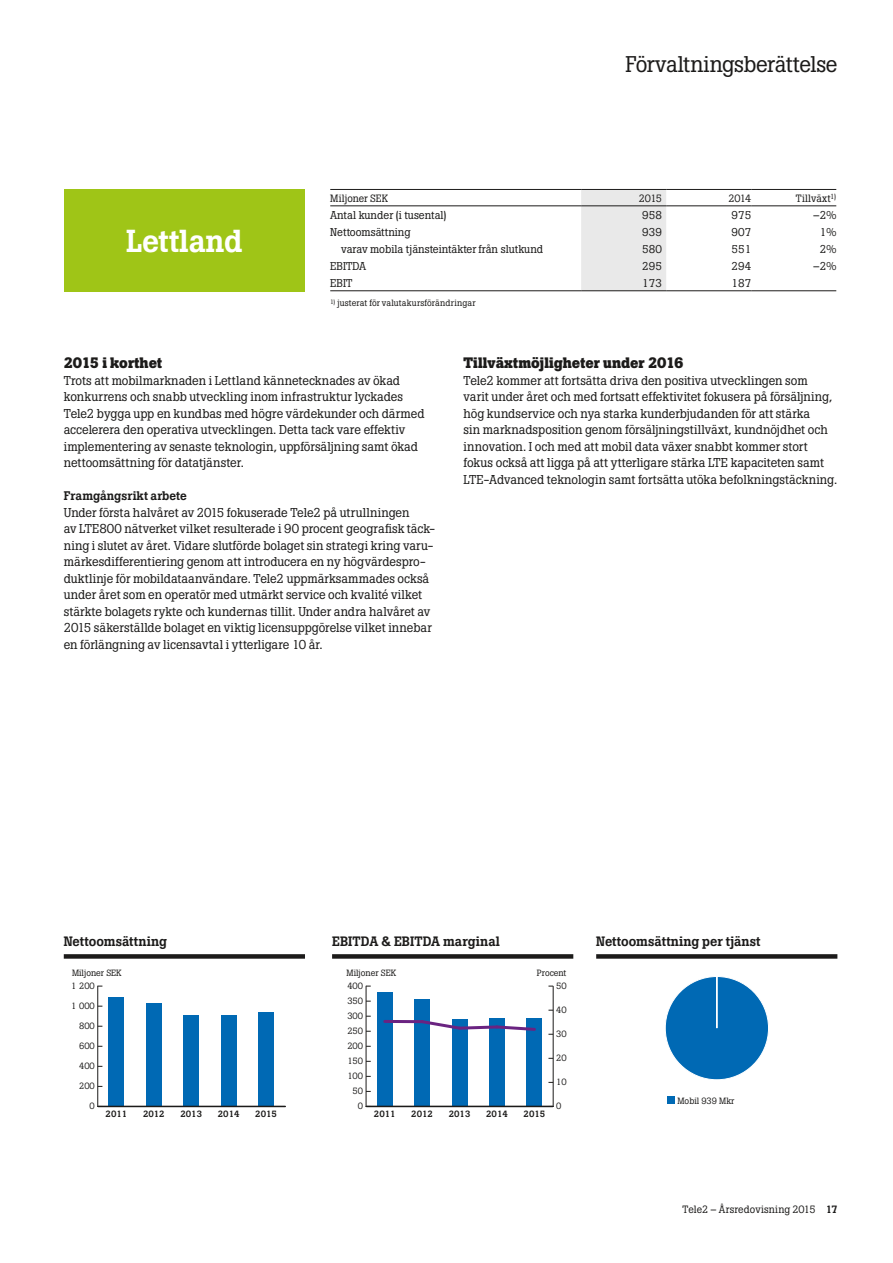
<style>
.page{position:relative;width:893px;height:1263px;background:#fff}
.page>*{position:absolute;margin:0;border:0;box-sizing:border-box;transform-origin:0 0}
.t1{font:500 31.5px "Boton Pro";letter-spacing:-.015em;color:#fff}
.t2{font:22.5px "Boton Pro";letter-spacing:-.015em;color:#1c1b1a}
.t3{font:700 15px "Boton Pro";color:#1c1b1a}
.t4{font:500 13.5px "Boton Pro";letter-spacing:.005em;color:#1c1b1a}
.t5{font:12.75px/16.5px "Boton Pro";color:#1c1b1a}
.t6{font:500 12.3px "Boton Pro";color:#1c1b1a}
.t7{font:11.25px "Boton Pro";color:#1c1b1a}
.t8{font:10.5px "Boton Pro";letter-spacing:.01em;color:#1c1b1a}
.t9{font:9px "Boton Pro";color:#1c1b1a}
.t10{font:500 9px "Boton Pro";color:#1c1b1a}
.s1{font-weight:500}
</style>
<div class="page">
<div style="left:64px;top:954px;width:241px;height:5px;background:#1c1b1a"></div>
<div style="left:332px;top:954px;width:241px;height:5px;background:#1c1b1a"></div>
<div style="left:581px;top:190px;width:85px;height:100px;background:#e9e9e9"></div>
<hr style="left:330px;top:189px;width:251px;height:1px;background:#1c1b1a">
<hr style="left:330px;top:206px;width:251px;height:1px;background:#1c1b1a">
<hr style="left:666px;top:206px;width:85px;height:1px;background:#1c1b1a">
<hr style="left:751px;top:206px;width:85px;height:1px;background:#1c1b1a">
<hr style="left:666px;top:189px;width:85px;height:1px;background:#1c1b1a">
<hr style="left:751px;top:189px;width:85px;height:1px;background:#1c1b1a">
<hr style="left:330px;top:290px;width:251px;height:1px;background:#1c1b1a">
<hr style="left:581px;top:290px;width:85px;height:1px;background:#1c1b1a">
<hr style="left:666px;top:290px;width:85px;height:1px;background:#1c1b1a">
<hr style="left:751px;top:290px;width:85px;height:1px;background:#1c1b1a">
<hr style="left:581px;top:189px;width:85px;height:1px;background:#1c1b1a">
<hr style="left:581px;top:206px;width:85px;height:1px;background:#1c1b1a">
<div style="left:596px;top:954px;width:241px;height:5px;background:#1c1b1a"></div>
<div style="left:667px;top:1097px;width:7px;height:7px;background:#0069b4"></div>
<div style="left:64px;top:189px;width:241px;height:102px;background:#9fc517"></div>
<hr style="left:97px;top:986px;width:1px;height:120px;background:#1c1b1a">
<div style="left:109px;top:997px;width:15px;height:109px;background:#0069b4"></div>
<div style="left:146px;top:1002px;width:16px;height:104px;background:#0069b4"></div>
<div style="left:183px;top:1015px;width:16px;height:91px;background:#0069b4"></div>
<div style="left:221px;top:1015px;width:16px;height:91px;background:#0069b4"></div>
<div style="left:258px;top:1012px;width:16px;height:94px;background:#0069b4"></div>
<hr style="left:98px;top:1106px;width:187px;height:1px;background:#1c1b1a">
<hr style="left:366px;top:986px;width:1px;height:120px;background:#1c1b1a">
<div style="left:377px;top:992px;width:16px;height:114px;background:#0069b4"></div>
<div style="left:414px;top:999px;width:16px;height:107px;background:#0069b4"></div>
<div style="left:452px;top:1018px;width:15px;height:88px;background:#0069b4"></div>
<div style="left:489px;top:1018px;width:16px;height:88px;background:#0069b4"></div>
<div style="left:527px;top:1018px;width:15px;height:88px;background:#0069b4"></div>
<hr style="left:553px;top:986px;width:1px;height:120px;background:#1c1b1a">
<hr style="left:385px;top:1020px;width:37px;height:3px;background:#6a2381">
<svg style="left:419px;top:1018px;width:117px;height:14px"></svg>
<hr style="left:366px;top:1106px;width:187px;height:1px;background:#1c1b1a">
<div style="left:665px;top:976px;width:103px;height:104px;background:#0069b4;border-radius:52px"></div>
<h1 class="t1" style="left:126px;top:221px;width:118px">Lettland</h1>
<h2 class="t2" style="left:625px;top:50px;width:214px">Förvaltningsberättelse</h2>
<p class="t8" style="left:330px;top:191px;width:60px">Miljoner SEK</p>
<p class="t8" style="left:639px;top:191px;width:24px">2015</p>
<p class="t8" style="left:728px;top:191px;width:24px">2014</p>
<p class="t8" style="left:796px;top:191px;width:42px">Tillväxt<sup>1)</sup></p>
<p class="t7" style="left:330px;top:208px;width:118px">Antal kunder (i tusental)</p>
<p class="t7" style="left:642px;top:208px;width:21px">958</p>
<p class="t7" style="left:732px;top:208px;width:21px">975</p>
<p class="t7" style="left:813px;top:208px;width:25px">–2%</p>
<p class="t7" style="left:330px;top:224px;width:82px">Nettoomsättning</p>
<p class="t7" style="left:642px;top:224px;width:21px">939</p>
<p class="t7" style="left:732px;top:224px;width:21px">907</p>
<p class="t7" style="left:820px;top:224px;width:18px">1%</p>
<p class="t7" style="left:341px;top:241px;width:204px">varav mobila tjänsteintäkter från slutkund</p>
<p class="t7" style="left:642px;top:241px;width:21px">580</p>
<p class="t7" style="left:732px;top:241px;width:21px">551</p>
<p class="t7" style="left:820px;top:241px;width:18px">2%</p>
<p class="t7" style="left:330px;top:258px;width:37px">EBITDA</p>
<p class="t7" style="left:642px;top:258px;width:21px">295</p>
<p class="t7" style="left:732px;top:258px;width:21px">294</p>
<p class="t7" style="left:813px;top:258px;width:25px">–2%</p>
<p class="t7" style="left:330px;top:275px;width:24px">EBIT</p>
<p class="t7" style="left:642px;top:275px;width:21px">173</p>
<p class="t7" style="left:732px;top:275px;width:21px">187</p>
<p class="t9" style="left:330px;top:297px;width:147px"><sup>1)</sup> justerat för valutakursförändringar</p>
<p class="t3" style="left:64px;top:353px;width:100px">2015 i korthet</p>
<p class="t5" style="left:64px;top:372px;width:362px">Trots att mobilmarknaden i Lettland kännetecknades av ökad konkurrens och snabb utveckling inom infrastruktur lyckades Tele2 bygga upp en kundbas med högre värdekunder och därmed accelerera den operativa utvecklingen. Detta tack vare effektiv implementering av senaste teknologin, uppförsäljning samt ökad nettoomsättning för datatjänster.</p>
<p class="t6" style="left:64px;top:488px;width:125px">Framgångsrikt arbete</p>
<p class="t5" style="left:64px;top:504px;width:373px">Under första halvåret av 2015 fokuserade Tele2 på utrullningen<br>av LTE800 nätverket vilket resulterade i 90 procent geografisk täck&shy;ning i slutet av året. Vidare slutförde bolaget sin strategi kring varu&shy;märkesdifferentiering genom att introducera en ny högvärdespro&shy;duktlinje för mobildataanvändare. Tele2 uppmärksammades också under året som en operatör med utmärkt service och kvalité vilket stärkte bolagets rykte och kundernas tillit. Under andra halvåret av 2015 säkerställde bolaget en viktig licensuppgörelse vilket innebar en förlängning av licensavtal i ytterligare 10 år.</p>
<p class="t3" style="left:463px;top:353px;width:221px">Tillväxtmöjligheter under 2016</p>
<p class="t5" style="left:463px;top:372px;width:375px">Tele2 kommer att fortsätta driva den positiva utvecklingen som<br>varit under året och med fortsatt effektivitet fokusera på försäljning, hög kundservice och nya starka kunderbjudanden för att stärka<br>sin marknadsposition genom försäljningstillväxt, kundnöjdhet och innovation. I och med att mobil data växer snabbt kommer stort fokus också att ligga på att ytterligare stärka LTE kapaciteten samt LTE-Advanced teknologin samt fortsätta utöka befolkningstäckning.</p>
<p class="t4" style="left:64px;top:932px;width:105px">Nettoomsättning</p>
<p class="t4" style="left:332px;top:932px;width:170px">EBITDA &amp; EBITDA marginal</p>
<p class="t9" style="left:72px;top:967px;width:51px">Miljoner SEK</p>
<p class="t9" style="left:347px;top:967px;width:51px">Miljoner SEK</p>
<p class="t9" style="left:537px;top:967px;width:31px">Procent</p>
<p class="t9" style="left:71px;top:980px;width:25px">1 200</p>
<p class="t9" style="left:347px;top:980px;width:17px">400</p>
<p class="t9" style="left:556px;top:980px;width:12px">50</p>
<p class="t9" style="left:71px;top:1000px;width:25px">1 000</p>
<p class="t9" style="left:347px;top:995px;width:17px">350</p>
<p class="t9" style="left:347px;top:1010px;width:17px">300</p>
<p class="t9" style="left:556px;top:1004px;width:12px">40</p>
<p class="t9" style="left:79px;top:1020px;width:17px">800</p>
<p class="t9" style="left:347px;top:1025px;width:17px">250</p>
<p class="t9" style="left:556px;top:1028px;width:12px">30</p>
<p class="t9" style="left:79px;top:1040px;width:17px">600</p>
<p class="t9" style="left:347px;top:1040px;width:17px">200</p>
<p class="t9" style="left:79px;top:1060px;width:17px">400</p>
<p class="t9" style="left:347px;top:1055px;width:17px">150</p>
<p class="t9" style="left:556px;top:1052px;width:12px">20</p>
<p class="t9" style="left:79px;top:1080px;width:17px">200</p>
<p class="t9" style="left:347px;top:1070px;width:17px">100</p>
<p class="t9" style="left:353px;top:1085px;width:12px">50</p>
<p class="t9" style="left:556px;top:1076px;width:12px">10</p>
<p class="t9" style="left:90px;top:1100px;width:7px">0</p>
<p class="t10" style="left:106px;top:1107px;width:23px">2011</p>
<p class="t10" style="left:143px;top:1107px;width:23px">2012</p>
<p class="t10" style="left:180px;top:1107px;width:23px">2013</p>
<p class="t10" style="left:218px;top:1107px;width:23px">2014</p>
<p class="t10" style="left:255px;top:1107px;width:23px">2015</p>
<p class="t9" style="left:358px;top:1100px;width:7px">0</p>
<p class="t10" style="left:374px;top:1107px;width:23px">2011</p>
<p class="t10" style="left:411px;top:1107px;width:23px">2012</p>
<p class="t10" style="left:449px;top:1107px;width:23px">2013</p>
<p class="t10" style="left:486px;top:1107px;width:23px">2014</p>
<p class="t10" style="left:524px;top:1107px;width:23px">2015</p>
<p class="t9" style="left:556px;top:1100px;width:7px">0</p>
<p class="t4" style="left:596px;top:932px;width:166px">Nettoomsättning per tjänst</p>
<p class="t9" style="left:677px;top:1095px;width:58px">Mobil 939 Mkr</p>
<p class="t8" style="left:683px;top:1203px;width:157px">Tele2 – Årsredovisning 2015 <span class="s1">17</span></p>
</div>
